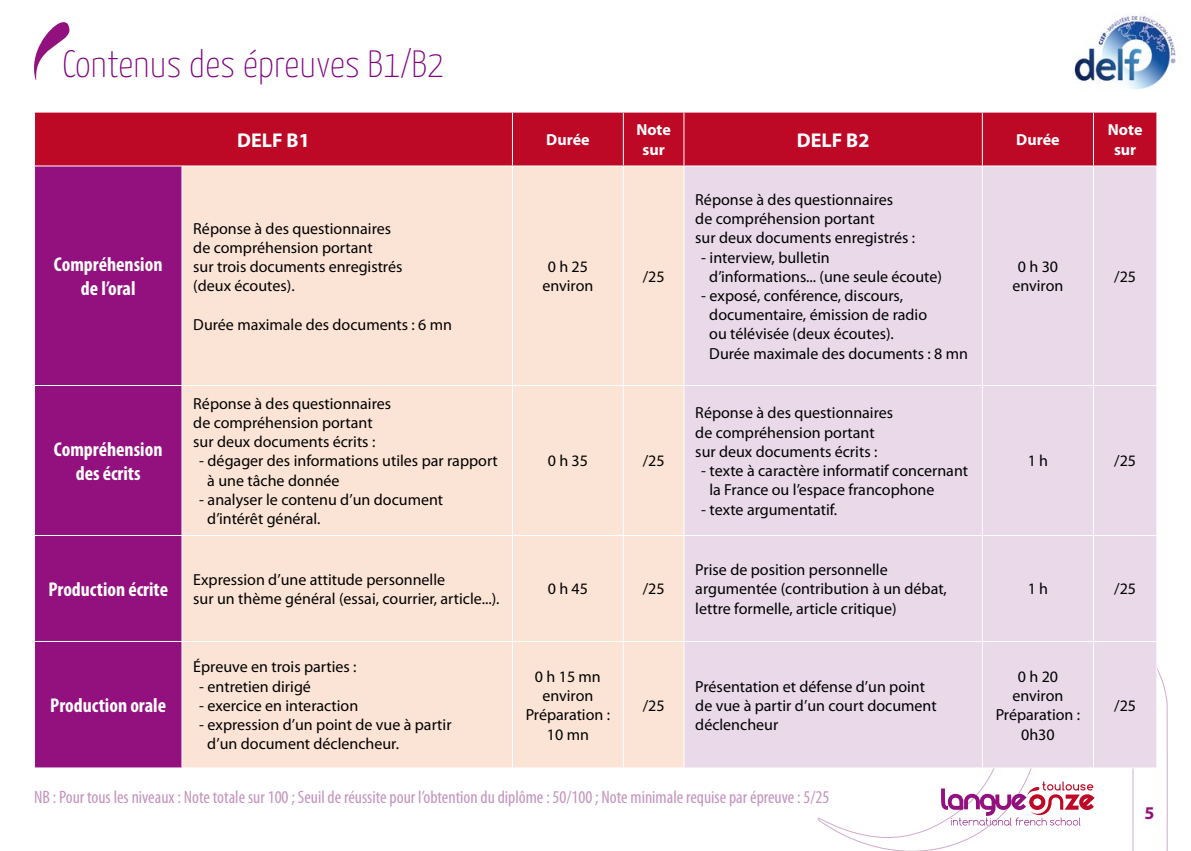
<style>
.page{position:relative;width:1191px;height:851px;background:#fff}
.page>*{position:absolute;margin:0;border:0;box-sizing:border-box;transform-origin:0 0}
.t1{font:100 38px "Yanone Kaffeesatz";letter-spacing:.01em;color:#800080}
.t2{font:700 condensed 20px/24px "Myriad Pro";color:#fff;text-align:center}
.t3{font:700 20px "Myriad Pro";color:#fff}
.t4{font:condensed 18px "Myriad Pro";color:#c493be}
.t5{font:700 18px "Myriad Pro";color:#93117e}
.t6{font:16px/19.2px "Myriad Pro";color:#000}
.t7{font:700 16px/19.2px "Myriad Pro";color:#fff;text-align:center}
</style>
<div class="page">
<img style="left:1074px;top:14px;width:102px;height:75px">
<div style="left:35px;top:112px;width:1121px;height:53px;background:#bd0926"></div>
<div style="left:35px;top:166px;width:146px;height:601px;background:#93117e"></div>
<div style="left:182px;top:166px;width:501px;height:601px;background:#fbe4d5"></div>
<div style="left:684px;top:166px;width:472px;height:601px;background:#e9d9e9"></div>
<hr style="left:512px;top:112px;width:1px;height:53px;background:#fff">
<hr style="left:623px;top:112px;width:1px;height:53px;background:#fff">
<hr style="left:683px;top:112px;width:1px;height:53px;background:#fff">
<hr style="left:982px;top:112px;width:1px;height:53px;background:#fff">
<hr style="left:1093px;top:112px;width:1px;height:53px;background:#fff">
<hr style="left:512px;top:166px;width:1px;height:219px;background:#fff">
<hr style="left:623px;top:166px;width:1px;height:219px;background:#fff">
<hr style="left:982px;top:166px;width:1px;height:219px;background:#fff">
<hr style="left:1093px;top:166px;width:1px;height:219px;background:#fff">
<hr style="left:684px;top:385px;width:298px;height:1px;background:#fff">
<hr style="left:982px;top:385px;width:111px;height:1px;background:#fff">
<hr style="left:982px;top:386px;width:1px;height:149px;background:#fff">
<hr style="left:1093px;top:385px;width:64px;height:1px;background:#fff">
<hr style="left:1093px;top:386px;width:1px;height:149px;background:#fff">
<hr style="left:982px;top:536px;width:1px;height:105px;background:#fff">
<hr style="left:1093px;top:536px;width:1px;height:105px;background:#fff">
<hr style="left:34px;top:385px;width:148px;height:1px;background:#fff">
<hr style="left:182px;top:385px;width:330px;height:1px;background:#fff">
<hr style="left:512px;top:385px;width:111px;height:1px;background:#fff">
<hr style="left:512px;top:386px;width:1px;height:149px;background:#fff">
<hr style="left:623px;top:385px;width:61px;height:1px;background:#fff">
<hr style="left:623px;top:386px;width:1px;height:149px;background:#fff">
<hr style="left:512px;top:536px;width:1px;height:105px;background:#fff">
<hr style="left:623px;top:536px;width:1px;height:105px;background:#fff">
<hr style="left:34px;top:535px;width:148px;height:1px;background:#fff">
<hr style="left:182px;top:535px;width:330px;height:1px;background:#fff">
<hr style="left:512px;top:535px;width:111px;height:1px;background:#fff">
<hr style="left:623px;top:535px;width:61px;height:1px;background:#fff">
<hr style="left:684px;top:535px;width:298px;height:1px;background:#fff">
<hr style="left:982px;top:535px;width:111px;height:1px;background:#fff">
<hr style="left:1093px;top:535px;width:64px;height:1px;background:#fff">
<hr style="left:684px;top:641px;width:298px;height:1px;background:#fff">
<hr style="left:982px;top:641px;width:111px;height:1px;background:#fff">
<hr style="left:982px;top:642px;width:1px;height:125px;background:#fff">
<hr style="left:1093px;top:641px;width:64px;height:1px;background:#fff">
<hr style="left:1093px;top:642px;width:1px;height:125px;background:#fff">
<hr style="left:34px;top:641px;width:148px;height:1px;background:#fff">
<hr style="left:182px;top:641px;width:330px;height:1px;background:#fff">
<hr style="left:512px;top:641px;width:111px;height:1px;background:#fff">
<hr style="left:512px;top:642px;width:1px;height:125px;background:#fff">
<hr style="left:623px;top:641px;width:61px;height:1px;background:#fff">
<hr style="left:623px;top:642px;width:1px;height:125px;background:#fff">
<svg style="left:34px;top:22px;width:36px;height:58px"></svg>
<svg style="left:939px;top:781px;width:156px;height:44px"></svg>
<h1 class="t1" style="left:62px;top:41px;width:383px">Contenus des épreuves B1/B2</h1>
<p class="t2" style="left:54px;top:252px;width:110px">Compréhension de l’oral</p>
<p class="t2" style="left:54px;top:437px;width:110px">Compréhension des écrits</p>
<p class="t3" style="left:237px;top:127px;width:74px">DELF B1</p>
<p class="t7" style="left:546px;top:129px;width:45px">Durée</p>
<p class="t7" style="left:636px;top:120px;width:36px">Note sur</p>
<p class="t3" style="left:797px;top:127px;width:74px">DELF B2</p>
<p class="t7" style="left:1016px;top:129px;width:45px">Durée</p>
<p class="t7" style="left:1108px;top:120px;width:36px">Note sur</p>
<p class="t6" style="left:193px;top:218px;width:211px">Réponse à des questionnaires de compréhension portant<br>sur trois documents enregistrés (deux écoutes).</p>
<p class="t6" style="left:193px;top:314px;width:260px">Durée maximale des documents : 6 mn</p>
<p class="t6" style="left:193px;top:393px;width:199px">Réponse à des questionnaires de compréhension portant sur deux documents écrits :</p>
<p class="t6" style="left:207px;top:451px;width:292px;text-indent:-8px">- dégager des informations utiles par rapport à une tâche donnée</p>
<p class="t6" style="left:207px;top:489px;width:237px;text-indent:-8px">- analyser le contenu d’un document d’intérêt général.</p>
<p class="t6" style="left:542px;top:257px;width:52px;text-align:center">0 h 25 environ</p>
<p class="t6" style="left:642px;top:266px;width:23px">/25</p>
<p class="t6" style="left:548px;top:451px;width:42px">0 h 35</p>
<p class="t6" style="left:642px;top:451px;width:23px">/25</p>
<p class="t6" style="left:695px;top:190px;width:221px">Réponse à des questionnaires<br>de compréhension portant<br>sur deux documents enregistrés :</p>
<p class="t6" style="left:709px;top:247px;width:234px;text-indent:-8px">- interview, bulletin<br>d’informations... (une seule écoute)</p>
<p class="t6" style="left:709px;top:286px;width:260px;text-indent:-8px">- exposé, conférence, discours, documentaire, émission de radio<br>ou télévisée (deux écoutes).<br>Durée maximale des documents : 8 mn</p>
<p class="t6" style="left:695px;top:403px;width:199px">Réponse à des questionnaires de compréhension portant sur deux documents écrits :</p>
<p class="t6" style="left:709px;top:461px;width:260px;text-indent:-8px">- texte à caractère informatif concernant la France ou l’espace francophone</p>
<p class="t6" style="left:701px;top:499px;width:137px">- texte argumentatif.</p>
<p class="t6" style="left:1012px;top:257px;width:52px;text-align:center">0 h 30 environ</p>
<p class="t6" style="left:1114px;top:266px;width:23px">/25</p>
<p class="t6" style="left:1027px;top:451px;width:22px">1 h</p>
<p class="t6" style="left:1114px;top:451px;width:23px">/25</p>
<p class="t2" style="left:48px;top:576px;width:121px">Production écrite</p>
<p class="t6" style="left:193px;top:569px;width:308px">Expression d’une attitude personnelle<br>sur un thème général (essai, courrier, article...).</p>
<p class="t6" style="left:548px;top:579px;width:42px">0 h 45</p>
<p class="t6" style="left:642px;top:579px;width:23px">/25</p>
<p class="t6" style="left:695px;top:560px;width:253px">Prise de position personnelle argumentée (contribution à un débat, lettre formelle, article critique)</p>
<p class="t6" style="left:1027px;top:579px;width:22px">1 h</p>
<p class="t6" style="left:1114px;top:579px;width:23px">/25</p>
<p class="t2" style="left:50px;top:693px;width:117px">Production orale</p>
<p class="t6" style="left:193px;top:657px;width:165px">Épreuve en trois parties :</p>
<p class="t6" style="left:199px;top:676px;width:113px">- entretien dirigé</p>
<p class="t6" style="left:199px;top:695px;width:160px">- exercice en interaction</p>
<p class="t6" style="left:207px;top:714px;width:246px;text-indent:-8px">- expression d’un point de vue à partir d’un document déclencheur.</p>
<p class="t6" style="left:526px;top:666px;width:86px;text-align:center">0 h 15 mn environ<br>Préparation :<br>10 mn</p>
<p class="t6" style="left:642px;top:695px;width:23px">/25</p>
<p class="t6" style="left:695px;top:676px;width:243px">Présentation et défense d’un point de vue à partir d’un court document déclencheur</p>
<p class="t6" style="left:995px;top:666px;width:86px;text-align:center">0 h 20 environ<br>Préparation :<br>0h30</p>
<p class="t4" style="left:34px;top:786px;width:797px">NB : Pour tous les niveaux : Note totale sur 100 ; Seuil de réussite pour l’obtention du diplôme : 50/100 ; Note minimale requise par épreuve : 5/25</p>
<p class="t6" style="left:1114px;top:695px;width:23px">/25</p>
<p class="t5" style="left:1144px;top:800px;width:11px">5</p>
</div>
